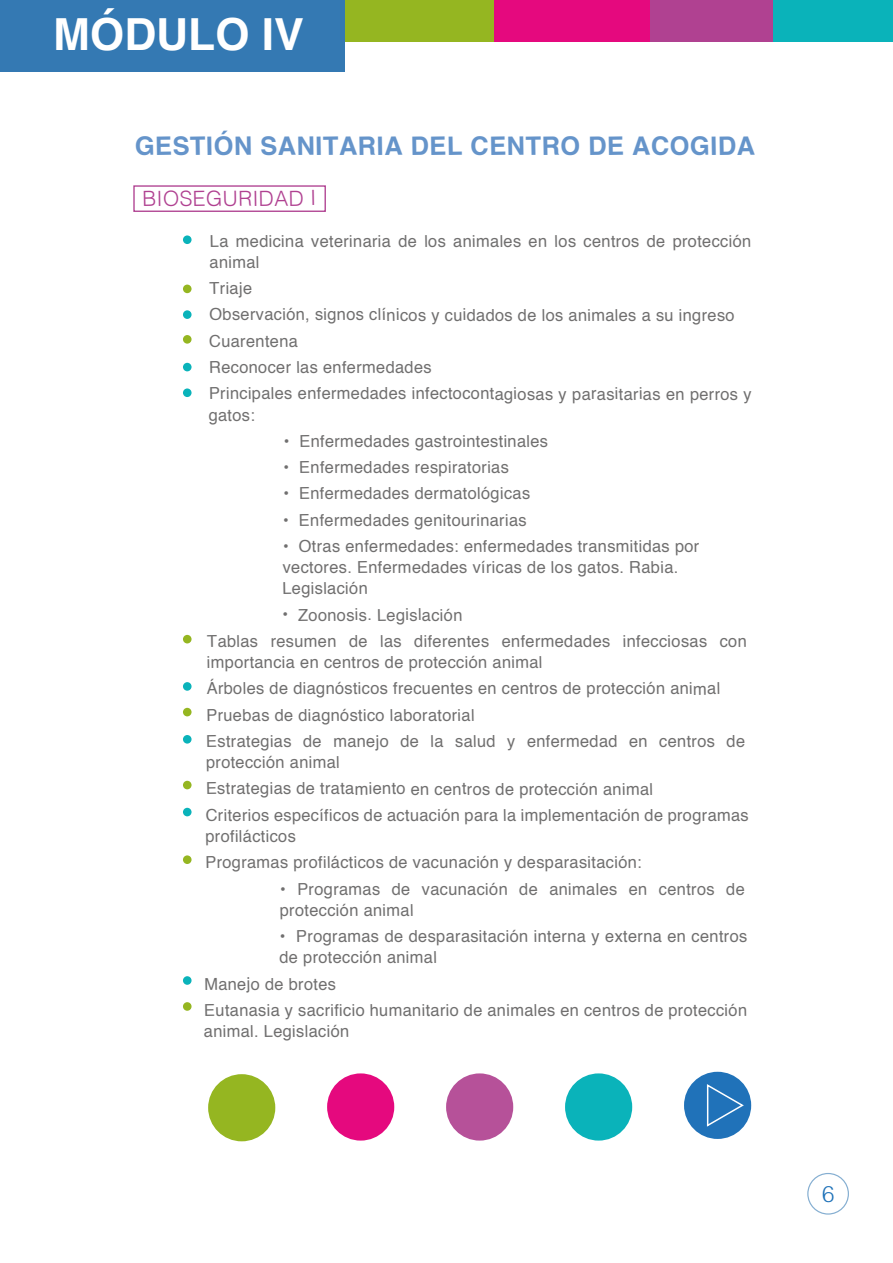
<style>
.page{position:relative;width:893px;height:1263px;background:#fff}
.page>*{position:absolute;margin:0;border:0;box-sizing:border-box;transform-origin:0 0}
.t1{font:700 44.25px "Helvetica";color:#fff}
.t2{font:700 25.5px "Helvetica";color:#6594ca}
.t3{font:300 21px "Helvetica";color:#b04191}
.t4{font:16.5px/16.8px "Helvetica";color:#706f6f}
</style>
<div class="page">
<div style="left:208px;top:1074px;width:67px;height:67px;background:#95b621;border-radius:50%"></div>
<div style="left:327px;top:1073px;width:67px;height:67px;background:#e5097e;border-radius:50%"></div>
<div style="left:446px;top:1073px;width:67px;height:67px;background:#b65199;border-radius:50%"></div>
<div style="left:565px;top:1073px;width:67px;height:67px;background:#0ab3ba;border-radius:50%"></div>
<div style="left:771px;top:0;width:122px;height:42px;background:#0ab3ba"></div>
<div style="left:327px;top:0;width:173px;height:42px;background:#95b621"></div>
<div style="left:494px;top:0;width:172px;height:42px;background:#e5097e"></div>
<div style="left:651px;top:0;width:122px;height:42px;background:#b04191"></div>
<div style="left:0;top:0;width:344px;height:71px;background:#3479b3"></div>
<div style="left:183px;top:635px;width:9px;height:8px;background:#95b621;border-radius:50%"></div>
<div style="left:183px;top:708px;width:9px;height:8px;background:#95b621;border-radius:50%"></div>
<div style="left:183px;top:781px;width:9px;height:8px;background:#95b621;border-radius:50%"></div>
<div style="left:183px;top:855px;width:9px;height:9px;background:#95b621;border-radius:50%"></div>
<div style="left:183px;top:1002px;width:9px;height:9px;background:#95b621;border-radius:50%"></div>
<div style="left:183px;top:682px;width:9px;height:9px;background:#0ab3ba;border-radius:50%"></div>
<div style="left:183px;top:735px;width:9px;height:9px;background:#0ab3ba;border-radius:50%"></div>
<div style="left:183px;top:808px;width:9px;height:8px;background:#0ab3ba;border-radius:50%"></div>
<div style="left:183px;top:976px;width:9px;height:9px;background:#0ab3ba;border-radius:50%"></div>
<div style="left:183px;top:235px;width:9px;height:9px;background:#0ab3ba;border-radius:50%"></div>
<div style="left:183px;top:310px;width:9px;height:9px;background:#0ab3ba;border-radius:50%"></div>
<div style="left:183px;top:388px;width:9px;height:9px;background:#0ab3ba;border-radius:50%"></div>
<div style="left:183px;top:363px;width:9px;height:8px;background:#0ab3ba;border-radius:50%"></div>
<div style="left:183px;top:285px;width:9px;height:8px;background:#95b621;border-radius:50%"></div>
<div style="left:183px;top:335px;width:9px;height:9px;background:#95b621;border-radius:50%"></div>
<div style="left:133px;top:185px;width:193px;height:27px;border:1px solid #b04191"></div>
<div style="left:807px;top:1173px;width:42px;height:41px;border:1px solid #3479b3;border-radius:50%"></div>
<div style="left:684px;top:1072px;width:67px;height:67px;background:#2072b9;border-radius:50%"></div>
<svg style="left:706px;top:1083px;width:39px;height:45px"></svg>
<h1 class="t1" style="left:53px;top:-1px;width:252px">MÓDULO IV</h1>
<h2 class="t2" style="left:135px;top:131px;width:622px;rotate:-1deg">GESTIÓN SANITARIA DEL CENTRO DE ACOGIDA</h2>
<p class="t3" style="left:142px;top:182px;width:175px;rotate:-1deg">BIOSEGURIDAD I</p>
<p class="t4" style="left:209px;top:238px;width:544px;rotate:-1deg">La medicina veterinaria de los animales en los centros de protección animal</p>
<p class="t4" style="left:209px;top:274px;width:527px;line-height:30.3px;rotate:-1deg">Triaje<br>Observación, signos clínicos y cuidados de los animales a su ingreso</p>
<p class="t4" style="left:208px;top:329px;width:224px;line-height:27.5px;rotate:-1deg">Cuarentena<br>Reconocer las enfermedades</p>
<p class="t4" style="left:208px;top:390px;width:545px;rotate:-1deg">Principales enfermedades infectocontagiosas y parasitarias en perros y gatos:</p>
<p class="t4" style="left:283px;top:436px;width:266px;rotate:-1deg">• Enfermedades gastrointestinales</p>
<p class="t4" style="left:283px;top:462px;width:227px;rotate:-1deg">• Enfermedades respiratorias</p>
<p class="t4" style="left:283px;top:488px;width:248px;rotate:-1deg">• Enfermedades dermatológicas</p>
<p class="t4" style="left:283px;top:514px;width:245px;rotate:-1deg">• Enfermedades genitourinarias</p>
<p class="t4" style="left:282px;top:540px;width:418px;line-height:20.9px;rotate:-1deg">• Otras enfermedades: enfermedades transmitidas por vectores. Enfermedades víricas de los gatos. Rabia.</p>
<p class="t4" style="left:282px;top:581px;width:87px;rotate:-1deg">Legislación</p>
<p class="t4" style="left:207px;top:604px;width:541px;line-height:28px;text-indent:76px;rotate:-1deg">• Zoonosis. Legislación<br>Tablas resumen de las diferentes enfermedades infecciosas con</p>
<p class="t4" style="left:206px;top:651px;width:515px;line-height:27.9px;rotate:-1deg">importancia en centros de protección animal<br>Árboles de diagnósticos frecuentes en centros de protección animal</p>
<p class="t4" style="left:206px;top:704px;width:540px;line-height:28.3px;rotate:-1deg">Pruebas de diagnóstico laboratorial<br>Estrategias de manejo de la salud y enfermedad en centros de</p>
<p class="t4" style="left:205px;top:749px;width:449px;line-height:29.1px;rotate:-1deg">protección animal<br>Estrategias de tratamiento en centros de protección animal</p>
<p class="t4" style="left:205px;top:811px;width:545px;line-height:17.2px;rotate:-1deg">Criterios específicos de actuación para la implementación de programas profilácticos</p>
<p class="t4" style="left:205px;top:858px;width:438px;rotate:-1deg">Programas profilácticos de vacunación y desparasitación:</p>
<p class="t4" style="left:279px;top:884px;width:467px;line-height:18.3px;rotate:-1deg">• Programas de vacunación de animales en centros de protección animal</p>
<p class="t4" style="left:279px;top:932px;width:470px;line-height:18.3px;rotate:-1deg">• Programas de desparasitación interna y externa en centros de protección animal</p>
<p class="t4" style="left:203px;top:970px;width:544px;line-height:29.5px;rotate:-1deg">Manejo de brotes<br>Eutanasia y sacrificio humanitario de animales en centros de protección</p>
<p class="t4" style="left:204px;top:1024px;width:147px;rotate:-1deg">animal. Legislación</p>
</div>
